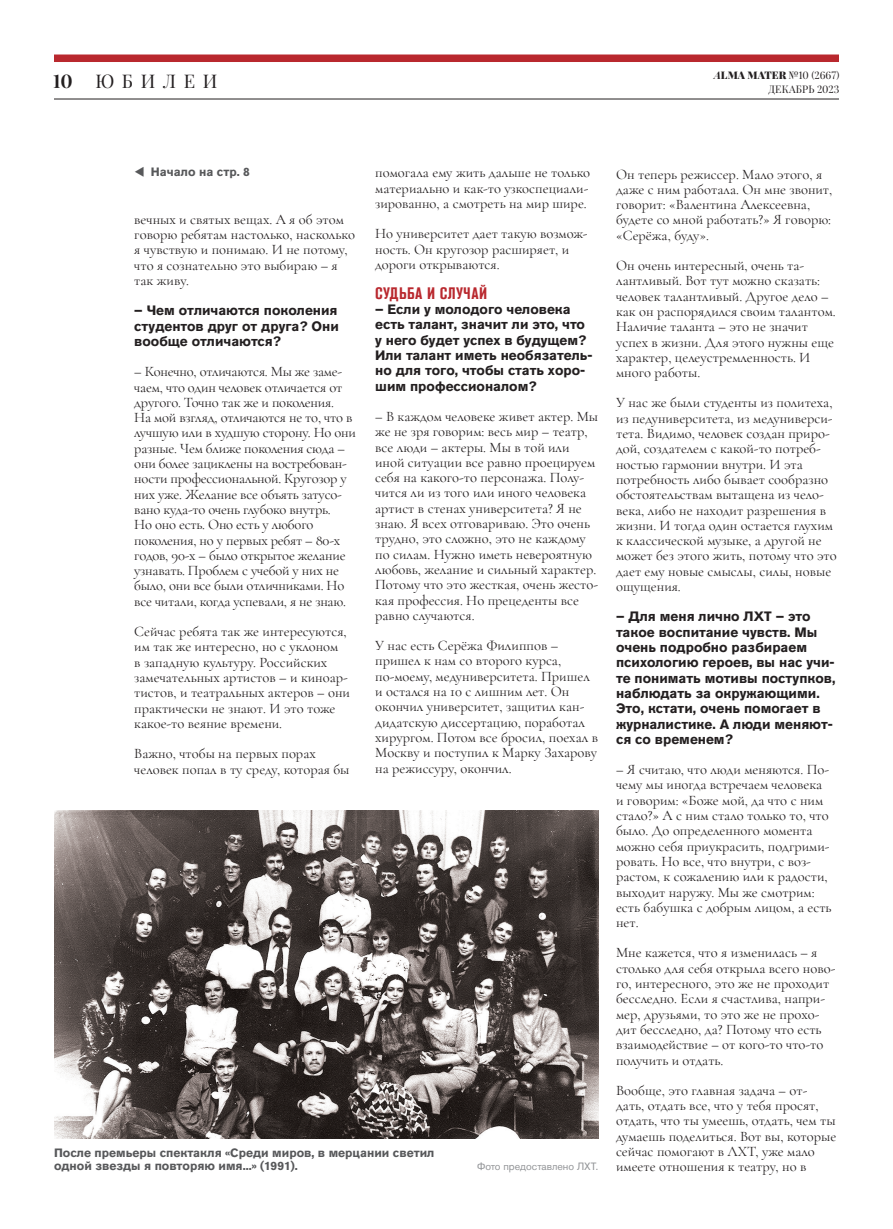
<style>
.page{position:relative;width:893px;height:1229px;background:#fff}
.page>*{position:absolute;margin:0;border:0;box-sizing:border-box;transform-origin:0 0}
.t1{font:18.75px "Playfair Display";letter-spacing:.41em;color:#231f20}
.t2{font:700 18.75px "Playfair Display";color:#231f20}
.Amla_inner_head{font:700 condensed 16.5px "Akzidenz Grotesk Pro";letter-spacing:.03em;color:#b9282e}
.Alma_body{font:14.55px/15.3px "Cormorant Garamond";color:#231f20}
.Alma_body-2{font:700 13.5px/15.3px "Akzidenz Grotesk Pro";color:#231f20}
.Alma_Caption{font:700 12px/13.5px "Akzidenz Grotesk Pro";color:#57585a}
.t3{font:10.5px "Playfair Display";color:#231f20}
.Alma_Photo_Author{font:10.5px "Akzidenz Grotesk Pro";color:#939598}
.s1{font-weight:700;font-style:italic}
.s2{font-weight:900}
</style>
<div class="page">
<div style="left:54px;top:55px;width:785px;height:7px;background:#b9282e"></div>
<hr style="left:54px;top:99px;width:785px;height:1px;background:#231f20">
<img style="left:54px;top:811px;width:544px;height:328px">
<p class="t2" style="left:53px;top:70px;width:21px">10</p>
<p class="t1" style="left:95px;top:69px;width:124px">ЮБИЛЕИ</p>
<p class="t3" style="left:714px;top:69px;width:127px"><span class="s1">A</span><span class="s2">LMA MATER</span> №10 (2667)</p>
<p class="t3" style="left:768px;top:83px;width:72px">ДЕКАБРЬ 2023</p>
<p class="Alma_Caption" style="left:134px;top:165px;width:117px">▼ Начало на стр. 8</p>
<p class="Alma_body" style="left:134px;top:211px;width:222px">вечных и святых вещах. А я об этом говорю ребятам настолько, насколько я чувствую и понимаю. И не потому, что я сознательно это выбираю – я так живу.</p>
<p class="Alma_body-2" style="left:134px;top:303px;width:206px;text-align:justify">– Чем отличаются поколения студентов друг от друга? Они вообще отличаются?</p>
<p class="Alma_body" style="left:134px;top:364px;width:223px">– Конечно, отличаются. Мы же заме&shy;чаем, что один человек отличается от другого. Точно так же и поколения.<br>На мой взгляд, отличаются не то, что в лучшую или в худшую сторону. Но они разные. Чем ближе поколения сюда – они более зациклены на востребован&shy;ности профессиональной. Кругозор у них уже. Желание все объять затусо&shy;вано куда-то очень глубоко внутрь.<br>Но оно есть. Оно есть у любого поколения, но у первых ребят – 80-х годов, 90-х – было открытое желание узнавать. Проблем с учебой у них не было, они все были отличниками. Но все читали, когда успевали, я не знаю.</p>
<p class="Alma_body" style="left:134px;top:624px;width:217px">Сейчас ребята так же интересуются, им так же интересно, но с уклоном<br>в западную культуру. Российских замечательных артистов – и киноар&shy;тистов, и театральных актеров – они практически не знают. И это тоже какое-то веяние времени.</p>
<p class="Alma_body" style="left:134px;top:746px;width:217px">Важно, чтобы на первых порах человек попал в ту среду, которая бы</p>
<p class="Alma_body" style="left:375px;top:165px;width:217px">помогала ему жить дальше не только материально и как-то узкоспециали&shy;зированно, а смотреть на мир шире.</p>
<p class="Alma_body" style="left:375px;top:226px;width:214px">Но университет дает такую возмож&shy;ность. Он кругозор расширяет, и дороги открываются.</p>
<p class="Amla_inner_head" style="left:375px;top:282px;width:113px">СУДЬБА И СЛУЧАЙ</p>
<p class="Alma_body-2" style="left:375px;top:302px;width:219px">– Если у молодого человека есть талант, значит ли это, что у него будет успех в будущем?<br>Или талант иметь необязатель&shy;но для того, чтобы стать хоро&shy;шим профессионалом?</p>
<p class="Alma_body" style="left:375px;top:409px;width:224px">– В каждом человеке живет актер. Мы же не зря говорим: весь мир – театр, все люди – актеры. Мы в той или иной ситуации все равно проецируем себя на какого-то персонажа. Полу&shy;чится ли из того или иного человека артист в стенах университета? Я не знаю. Я всех отговариваю. Это очень трудно, это сложно, это не каждому по силам. Нужно иметь невероятную любовь, желание и сильный характер.<br>Потому что это жесткая, очень жесто&shy;кая профессия. Но прецеденты все равно случаются.</p>
<p class="Alma_body" style="left:375px;top:638px;width:224px">У нас есть Серёжа Филиппов – пришел к нам со второго курса, по-моему, медуниверситета. Пришел и остался на 10 с лишним лет. Он окончил университет, защитил кан&shy;дидатскую диссертацию, поработал хирургом. Потом все бросил, поехал в<br>Москву и поступил к Марку Захарову на режиссуру, окончил.</p>
<p class="Alma_Caption" style="left:54px;top:1145px;width:382px">После премьеры спектакля «Среди миров, в мерцании светил одной звезды я повторяю имя...» (1991).</p>
<p class="Alma_Photo_Author" style="left:477px;top:1160px;width:123px">Фото предоставлено ЛХТ.</p>
<p class="Alma_body" style="left:616px;top:166px;width:218px">Он теперь режиссер. Мало этого, я даже с ним работала. Он мне звонит, говорит: «Валентина Алексеевна, будете со мной работать?» Я говорю: «Серёжа, буду».</p>
<p class="Alma_body" style="left:616px;top:258px;width:221px">Он очень интересный, очень та&shy;лантливый. Вот тут можно сказать: человек талантливый. Другое дело – как он распорядился своим талантом.<br>Наличие таланта – это не значит успех в жизни. Для этого нужны еще характер, целеустремленность. И много работы.</p>
<p class="Alma_body" style="left:616px;top:395px;width:222px">У нас же были студенты из политеха, из педуниверситета, из медуниверси&shy;тета. Видимо, человек создан приро&shy;дой, создателем с какой-то потреб&shy;ностью гармонии внутри. И эта потребность либо бывает сообразно обстоятельствам вытащена из чело&shy;века, либо не находит разрешения в жизни. И тогда один остается глухим к классической музыке, а другой не может без этого жить, потому что это дает ему новые смыслы, силы, новые ощущения.</p>
<p class="Alma_body-2" style="left:616px;top:609px;width:221px">– Для меня лично ЛХТ – это такое воспитание чувств. Мы очень подробно разбираем психологию героев, вы нас учи&shy;те понимать мотивы поступков, наблюдать за окружающими.<br>Это, кстати, очень помогает в журналистике. А люди меняют&shy;ся со временем?</p>
<p class="Alma_body" style="left:616px;top:762px;width:217px">– Я считаю, что люди меняются. По&shy;чему мы иногда встречаем человека и говорим: «Боже мой, да что с ним стало?» А с ним стало только то, что было. До определенного момента можно себя приукрасить, подгрими&shy;ровать. Но все, что внутри, с воз&shy;растом, к сожалению или к радости, выходит наружу. Мы же смотрим: есть бабушка с добрым лицом, а есть нет.</p>
<p class="Alma_body" style="left:616px;top:945px;width:221px">Мне кажется, что я изменилась – я столько для себя открыла всего ново&shy;го, интересного, это же не проходит бесследно. Если я счастлива, напри&shy;мер, друзьями, то это же не прохо&shy;дит бесследно, да? Потому что есть взаимодействие – от кого-то что-то получить и отдать.</p>
<p class="Alma_body" style="left:616px;top:1082px;width:222px">Вообще, это главная задача – от&shy;дать, отдать все, что у тебя просят, отдать, что ты умеешь, отдать, чем ты думаешь поделиться. Вот вы, которые сейчас помогают в ЛХТ, уже мало имеете отношения к театру, но в</p>
</div>
